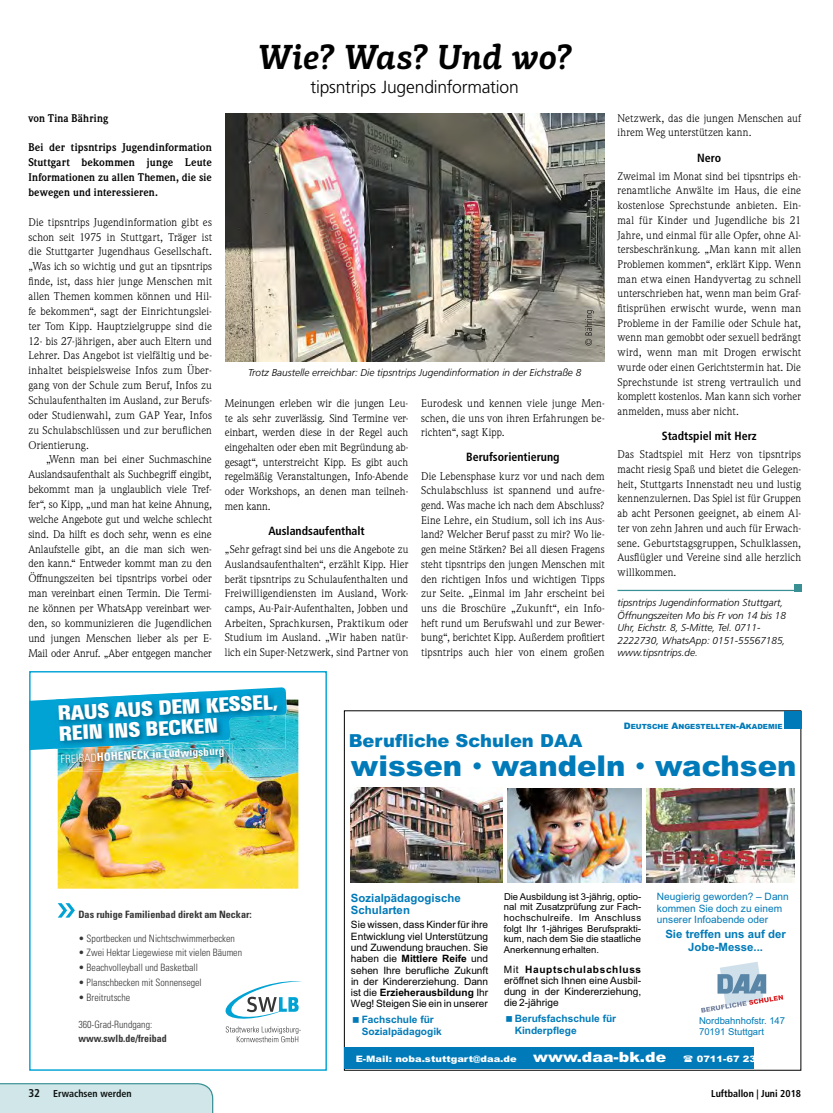
<style>
.page{position:relative;width:833px;height:1113px;background:#fff}
.page>*{position:absolute;margin:0;border:0;box-sizing:border-box;transform-origin:0 0}
.t1{font:italic 700 35px "PF Centro Slab Pro";letter-spacing:-.01em;color:#000;scale:.95 1}
.t2{font:900 28.75px "Arial";color:#007ab8}
.t3{font:900 condensed 20px/20.4px "LT Univers";color:#fff}
.t4{font:900 17.88px "Arial";color:#007ab8}
.t5{font:300 17.5px "Frutiger";letter-spacing:-.01em;color:#000}
.t6{font:700 condensed 11.88px "Frutiger";color:#000}
.t7{font:700 11.38px/12.8px "Arial";color:#007ab8}
.t8{font:700 condensed 11.25px "Univers LT Std";color:#fff}
.t9{font:11px/14.8px "Weidemann ITC Pro";letter-spacing:.005em;color:#000;text-align:justify}
.t10{font:700 11px/14.9px "Weidemann ITC Pro";letter-spacing:.01em;color:#000;text-align:justify}
.t11{font:700 11px "Weidemann ITC Pro";letter-spacing:.01em;color:#000;scale:.95 1}
.t12{font:10.12px/11.4px "Arial";color:#000;text-align:justify}
.t13{font:300 condensed 10.12px "Univers LT Std";color:#363636}
.t14{font:10.12px/11.4px "Arial";color:#007ab8}
.t15{font:700 10.12px/11.4px "Arial";color:#007ab8}
.t16{font:700 condensed 10.12px "Univers LT Std";color:#363636}
.t17{font:italic 300 10px/12.5px "Frutiger";color:#000}
.t18{font:700 condensed 10px "Frutiger";color:#000}
.t19{font:700 condensed 10px "Frutiger";color:#0f1414}
.t20{font:9.5px/10.6px "Arial";color:#000;text-align:justify}
.t21{font:9.5px/10.6px "Arial";color:#007ab8}
.t22{font:900 8.88px "Arial";color:#fff;scale:1.12 1}
.t23{font:900 7.12px "Arial";color:#007ab8}
.s1{font-weight:300}
.s2{font-size:8.88px}
.s3{font-weight:400}
.s4{font-weight:700}
.s5{font-size:14.12px}
.s6{font-size:11.25px}
</style>
<div class="page">
<svg style="left:0;top:1083px;width:213px;height:30px;background:#cae2e4"></svg>
<img style="left:225px;top:113px;width:380px;height:248px">
<svg style="left:585px;top:310px;width:9px;height:35px"></svg>
<hr style="left:617px;top:590px;width:177px;height:1px;background:#388f94">
<div style="left:794px;top:584px;width:7px;height:7px;background:#388f94"></div>
<div style="left:344px;top:1046px;width:410px;height:22px;background:#007ab8"></div>
<div style="left:784px;top:711px;width:17px;height:18px;background:#007ab8"></div>
<svg style="left:701px;top:962px;width:82px;height:50px"></svg>
<img style="left:646px;top:788px;width:149px;height:95px">
<img style="left:351px;top:787px;width:151px;height:96px">
<img style="left:507px;top:788px;width:134px;height:95px">
<img style="left:58px;top:699px;width:240px;height:189px">
<svg style="left:225px;top:981px;width:77px;height:61px"></svg>
<svg style="left:58px;top:903px;width:17px;height:14px"></svg>
<div style="left:29px;top:671px;width:298px;height:399px;border:1px solid #00a3d4"></div>
<img style="left:29px;top:687px;width:258px;height:85px">
<img style="left:55px;top:692px;width:230px;height:56px">
<p class="t11" style="left:28px;top:111px;width:85px">von Tina Bähring</p>
<p class="t10" style="left:28px;top:140px;width:185px">Bei der tipsntrips Jugendinformation Stuttgart bekommen junge Leute Informationen zu allen Themen, die sie bewegen und interessieren.</p>
<p class="t9" style="left:28px;top:214px;width:185px">Die tipsntrips Jugendinformation gibt es schon seit 1975 in Stuttgart, Träger ist die Stuttgarter Jugendhaus Gesellschaft. „Was ich so wichtig und gut an tipsntrips finde, ist, dass hier junge Menschen mit allen Themen kommen können und Hil&shy;fe bekommen“, sagt der Einrichtungslei&shy;ter Tom Kipp. Hauptzielgruppe sind die 12- bis 27-jährigen, aber auch Eltern und Lehrer. Das Angebot ist vielfältig und be&shy;inhaltet beispielsweise Infos zum Über&shy;gang von der Schule zum Beruf, Infos zu Schulaufenthalten im Ausland, zur Berufs&shy;oder Studienwahl, zum GAP Year, Infos zu Schulabschlüssen und zur beruflichen Orientierung.</p>
<p class="t9" style="left:28px;top:452px;width:185px;text-indent:18px">„Wenn man bei einer Suchmaschine Auslandsaufenthalt als Suchbegriff eingibt, bekommt man ja unglaublich viele Tref&shy;fer“, so Kipp, „und man hat keine Ahnung, welche Angebote gut und welche schlecht sind. Da hilft es doch sehr, wenn es eine Anlaufstelle gibt, an die man sich wen&shy;den kann.“ Entweder kommt man zu den Öffnungszeiten bei tipsntrips vorbei oder man vereinbart einen Termin. Die Termi&shy;ne können per WhatsApp vereinbart wer&shy;den, so kommunizieren die Jugendlichen und jungen Menschen lieber als per E-Mail oder Anruf. „Aber entgegen mancher</p>
<h1 class="t1" style="left:258px;top:44px;width:331px">Wie? Was? Und wo?</h1>
<h3 class="t5" style="left:310px;top:77px;width:210px">tipsntrips Jugendinformation</h3>
<p class="t17" style="left:248px;top:366px;width:334px">Trotz Baustelle erreichbar: Die tipsntrips Jugendinformation in der Eichstraße 8</p>
<p class="t9" style="left:421px;top:396px;width:185px">Eurodesk und kennen viele junge Men&shy;schen, die uns von ihren Erfahrungen be&shy;richten“, sagt Kipp.</p>
<p class="t6" style="left:466px;top:450px;width:95px">Berufsorientierung</p>
<p class="t9" style="left:421px;top:468px;width:185px">Die Lebensphase kurz vor und nach dem Schulabschluss ist spannend und aufre&shy;gend. Was mache ich nach dem Abschluss?<br>Eine Lehre, ein Studium, soll ich ins Aus&shy;land? Welcher Beruf passt zu mir? Wo lie&shy;gen meine Stärken? Bei all diesen Fragens steht tipsntrips den jungen Menschen mit den richtigen Infos und wichtigen Tipps zur Seite. „Einmal im Jahr erscheint bei uns die Broschüre „Zukunft“, ein Info&shy;heft rund um Berufswahl und zur Bewer&shy;bung“, berichtet Kipp. Außerdem profitiert tipsntrips auch hier von einem großen</p>
<p class="t9" style="left:225px;top:396px;width:185px">Meinungen erleben wir die jungen Leu&shy;te als sehr zuverlässig. Sind Termine ver&shy;einbart, werden diese in der Regel auch eingehalten oder eben mit Begründung ab&shy;gesagt“, unterstreicht Kipp. Es gibt auch regelmäßig Veranstaltungen, Info-Abende oder Workshops, an denen man teilneh&shy;men kann.</p>
<p class="t6" style="left:268px;top:524px;width:98px">Auslandsaufenthalt</p>
<p class="t9" style="left:225px;top:542px;width:185px">„Sehr gefragt sind bei uns die Angebote zu Auslandsaufenthalten“, erzählt Kipp. Hier berät tipsntrips zu Schulaufenthalten und Freiwilligendiensten im Ausland, Work&shy;camps, Au-Pair-Aufenthalten, Jobben und Arbeiten, Sprachkursen, Praktikum oder Studium im Ausland. „Wir haben natür&shy;lich ein Super-Netzwerk, sind Partner von</p>
<p class="t9" style="left:617px;top:110px;width:185px">Netzwerk, das die jungen Menschen auf ihrem Weg unterstützen kann.</p>
<p class="t6" style="left:697px;top:150px;width:26px">nero</p>
<p class="t9" style="left:617px;top:169px;width:185px">Zweimal im Monat sind bei tipsntrips eh&shy;renamtliche Anwälte im Haus, die eine kostenlose Sprechstunde anbieten. Ein&shy;mal für Kinder und Jugendliche bis 21<br>Jahre, und einmal für alle Opfer, ohne Al&shy;tersbeschränkung. „Man kann mit allen Problemen kommen“, erklärt Kipp. Wenn man etwa einen Handyvertag zu schnell unterschrieben hat, wenn man beim Graf&shy;fitisprühen erwischt wurde, wenn man Probleme in der Familie oder Schule hat, wenn man gemobbt oder sexuell bedrängt wird, wenn man mit Drogen erwischt wurde oder einen Gerichtstermin hat. Die Sprechstunde ist streng vertraulich und komplett kostenlos. Man kann sich vorher anmelden, muss aber nicht.</p>
<p class="t6" style="left:662px;top:429px;width:96px">Stadtspiel mit Herz</p>
<p class="t9" style="left:617px;top:447px;width:185px">Das Stadtspiel mit Herz von tipsntrips macht riesig Spaß und bietet die Gelegen&shy;heit, Stuttgarts Innenstadt neu und lustig kennenzulernen. Das Spiel ist für Gruppen ab acht Personen geeignet, ab einem Al&shy;ter von zehn Jahren und auch für Erwach&shy;sene. Geburtstagsgruppen, Schulklassen, Ausflügler und Vereine sind alle herzlich willkommen.</p>
<p class="t17" style="left:617px;top:596px;width:170px">tipsntrips Jugendinformation Stuttgart, Öffnungszeiten Mo bis Fr von 14 bis 18<br>Uhr, Eichstr. 8, S-Mitte, Tel. 0711- 2222730, WhatsApp: 0151-55567185, www.tipsntrips.de.</p>
<h3 class="t3" style="left:57px;top:702px;width:222px;rotate:-3deg">RAUS AUS DEM KESSEL,<br>REIN INS BECKEN</h3>
<p class="t8" style="left:60px;top:752px;width:165px;rotate:-3deg"><span class="s1">FREIBAD</span>HOHENECK in Ludwigsburg</p>
<p class="t16" style="left:78px;top:907px;width:175px">Das ruhige Familienbad direkt am Neckar:</p>
<p class="t13" style="left:78px;top:932px;width:158px">• Sportbecken und Nichtschwimmerbecken</p>
<p class="t13" style="left:78px;top:946px;width:165px">• Zwei Hektar Liegewiese mit vielen Bäumen</p>
<p class="t13" style="left:78px;top:961px;width:121px">• Beachvolleyball und Basketball</p>
<p class="t13" style="left:78px;top:976px;width:125px">• Planschbecken mit Sonnensegel</p>
<p class="t13" style="left:78px;top:991px;width:53px">• Breitrutsche</p>
<p class="t13" style="left:78px;top:1018px;width:75px">360-Grad-Rundgang:</p>
<p class="t16" style="left:78px;top:1032px;width:90px">www.swlb.de/freibad</p>
<h3 class="t4" style="left:349px;top:727px;width:235px">Berufliche Schulen DAA</h3>
<p class="t23" style="left:624px;top:721px;width:160px"><span class="s2">D</span>EUTSCHE <span class="s2">A</span>NGESTELLTEN<span class="s2">-A</span>KADEMIE</p>
<h2 class="t2" style="left:351px;top:745px;width:447px">wissen <span class="s3">•</span> wandeln <span class="s3">•</span> wachsen</h2>
<p class="t7" style="left:351px;top:891px;width:111px">Sozialpädagogische<br>Schularten</p>
<p class="t12" style="left:351px;top:919px;width:139px">Sie wissen, dass Kinder für ihre Entwicklung viel Unterstützung und Zuwendung brauchen. Sie haben die <span class="s4">Mittlere Reife</span> und sehen Ihre berufliche Zukunft in der Kindererziehung. Dann ist die <span class="s4">Erzieherausbildung</span> Ihr Weg! Steigen Sie ein in unserer</p>
<p class="t15" style="left:362px;top:1014px;width:81px">Fachschule für<br>Sozialpädagogik</p>
<p class="t20" style="left:504px;top:891px;width:139px">Die Ausbildung ist 3-jährig, optio&shy;nal mit Zusatzprüfung zur Fach&shy;hochschulreife. Im Anschluss folgt Ihr 1-jähriges Berufsprakti&shy;kum, nach dem Sie die staatliche Anerkennung erhalten.</p>
<p class="t12" style="left:504px;top:963px;width:139px">Mit <span class="s4">Hauptschulabschluss </span>eröffnet sich Ihnen eine Ausbil&shy;dung in der Kindererziehung, die 2-jährige</p>
<p class="t15" style="left:515px;top:1013px;width:103px">Berufsfachschule für<br>Kinderpflege</p>
<p class="t14" style="left:657px;top:891px;width:133px">Neugierig geworden? – Dann kommen Sie doch zu einem unserer Infoabende oder</p>
<p class="t7" style="left:665px;top:927px;width:122px;text-align:center">Sie treffen uns auf der<br>Jobe-Messe...</p>
<p class="t21" style="left:699px;top:1015px;width:88px">Nordbahnhofstr. 147<br>70191 Stuttgart</p>
<p class="t22" style="left:356px;top:1052px;width:279px">E-Mail: noba.stuttgart@daa.de <span class="s5">www.daa-bk.de</span></p>
<p class="t22" style="left:697px;top:1052px;width:84px">0711-67 23 59-10</p>
<p class="t19" style="left:28px;top:1087px;width:105px"><span class="s6">32</span> Erwachsen werden</p>
<p class="t18" style="left:711px;top:1087px;width:91px">Luftballon | Juni 2018</p>
</div>
